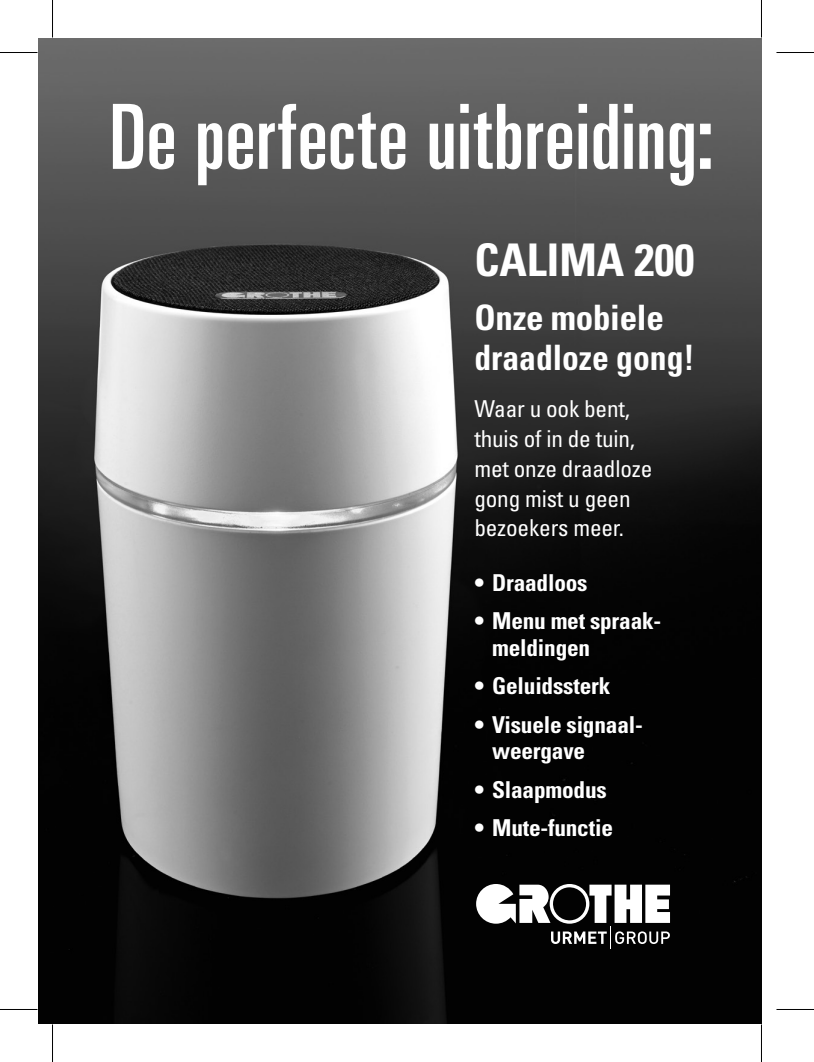
<style>
.page{position:relative;width:814px;height:1062px;background:#fff}
.page>*{position:absolute;margin:0;border:0;box-sizing:border-box;transform-origin:0 0}
.t1{font:ultra-condensed 90px "Univers LT Std";letter-spacing:.005em;color:#fff}
.t2{font:700 condensed 45px "Univers LT Std";color:#fff}
.t3{font:700 condensed 35px/40px "Univers LT Std";color:#fff}
.t4{font:700 condensed 23.25px/26.5px "Univers LT Std";letter-spacing:-.01em;color:#fff}
.t5{font:condensed 23.25px/30px "Univers LT Std";letter-spacing:-.01em;color:#fff}
</style>
<div class="page">
<img style="left:38px;top:38px;width:723px;height:985px">
<svg style="left:476px;top:884px;width:194px;height:64px"></svg>
<hr style="left:0;top:52px;width:38px;height:1px;background:#000">
<hr style="left:776px;top:52px;width:38px;height:1px;background:#000">
<hr style="left:0;top:1009px;width:38px;height:1px;background:#000">
<hr style="left:776px;top:1009px;width:38px;height:1px;background:#000">
<hr style="left:52px;top:0;width:1px;height:37px;background:#000">
<hr style="left:52px;top:1024px;width:1px;height:38px;background:#000">
<hr style="left:761px;top:0;width:1px;height:37px;background:#000">
<hr style="left:761px;top:1024px;width:1px;height:38px;background:#000">
<h1 class="t1" style="left:110px;top:86px;width:605px">De perfecte uitbreiding:</h1>
<h2 class="t2" style="left:474px;top:232px;width:221px">CALIMA 200</h2>
<h3 class="t3" style="left:474px;top:297px;width:222px">Onze mobiele draadloze gong!</h3>
<p class="t5" style="left:474px;top:393px;width:179px">Waar u ook bent, thuis of in de tuin, met onze draadloze gong mist u geen bezoekers meer.</p>
<p class="t4" style="left:474px;top:569px;width:115px">• Draadloos</p>
<p class="t4" style="left:492px;top:608px;width:166px;text-indent:-18px">• Menu met spraak-‑ meldingen</p>
<p class="t4" style="left:474px;top:673px;width:137px">• Geluidssterk</p>
<p class="t4" style="left:492px;top:711px;width:148px;text-indent:-18px">• Visuele signaal-‑ weergave</p>
<p class="t4" style="left:474px;top:776px;width:134px">• Slaapmodus</p>
<p class="t4" style="left:474px;top:814px;width:140px">• Mute-functie</p>
</div>
